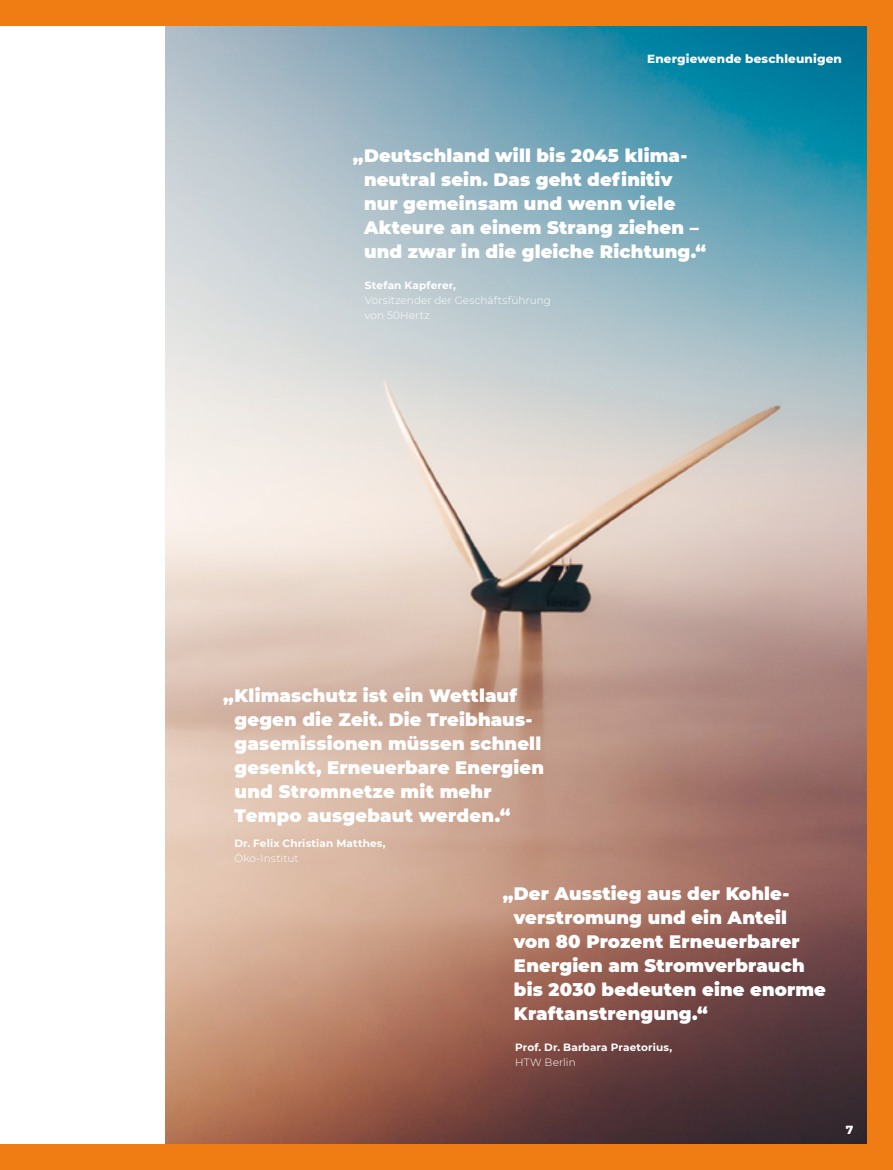
<style>
.page{position:relative;width:893px;height:1170px;background:#fff}
.page>*{position:absolute;margin:0;border:0;box-sizing:border-box;transform-origin:0 0}
.Fließtext{font:900 18px/24px "Montserrat";letter-spacing:.01em;color:#fff}
.t1{font:800 12px "Montserrat";letter-spacing:.015em;color:#fff}
.Headline_Marginalspa{font:700 10.5px/15px "Montserrat";letter-spacing:.015em;color:#fff}
.Headline_Marginalspa-2{font:300 10.5px/15px "Montserrat";letter-spacing:.01em;color:#fff}
.s1{font-weight:700}
.s2{font-weight:300}
</style>
<div class="page">
<img style="left:165px;top:26px;width:703px;height:1118px">
<div style="left:0;top:0;width:893px;height:26px;background:#ef7d14"></div>
<div style="left:0;top:1144px;width:893px;height:25px;background:#ef7d14"></div>
<div style="left:868px;top:0;width:25px;height:1169px;background:#ef7d14"></div>
<div style="left:0;top:0;width:75px;height:1169px;background:#fff"></div>
<p class="t1" style="left:647px;top:50px;width:196px">Energiewende beschleunigen</p>
<p class="Fließtext" style="left:364px;top:142px;width:344px;text-indent:-11px">„Deutschland will bis 2045 klima&shy;neutral sein. Das geht definitiv nur gemeinsam und wenn viele<br>Akteure an einem Strang ziehen – und zwar in die gleiche Richtung.“</p>
<p class="Headline_Marginalspa-2" style="left:365px;top:278px;width:188px"><span class="s1">Stefan Kapferer,<br></span>Vorsitzender der Geschäftsführung von 50Hertz</p>
<p class="Fließtext" style="left:235px;top:682px;width:311px;text-indent:-11px">„Klimaschutz ist ein Wettlauf gegen die Zeit. Die Treibhaus&shy;gasemissionen müssen schnell gesenkt, Erneuerbare Energien und Stromnetze mit mehr<br>Tempo ausgebaut werden.“</p>
<p class="Headline_Marginalspa" style="left:234px;top:835px;width:153px">Dr. Felix Christian Matthes,<br><span class="s2">Öko-Institut</span></p>
<p class="Fließtext" style="left:514px;top:880px;width:313px;text-indent:-11px">„Der Ausstieg aus der Kohle&shy;verstromung und ein Anteil von 80 Prozent Erneuerbarer<br>Energien am Stromverbrauch bis 2030 bedeuten eine enorme<br>Kraftanstrengung.“</p>
<p class="Headline_Marginalspa" style="left:515px;top:1039px;width:159px">Prof. Dr. Barbara Praetorius,<br><span class="s2">HTW Berlin</span></p>
<p class="t1" style="left:846px;top:1120px;width:9px">7</p>
</div>
